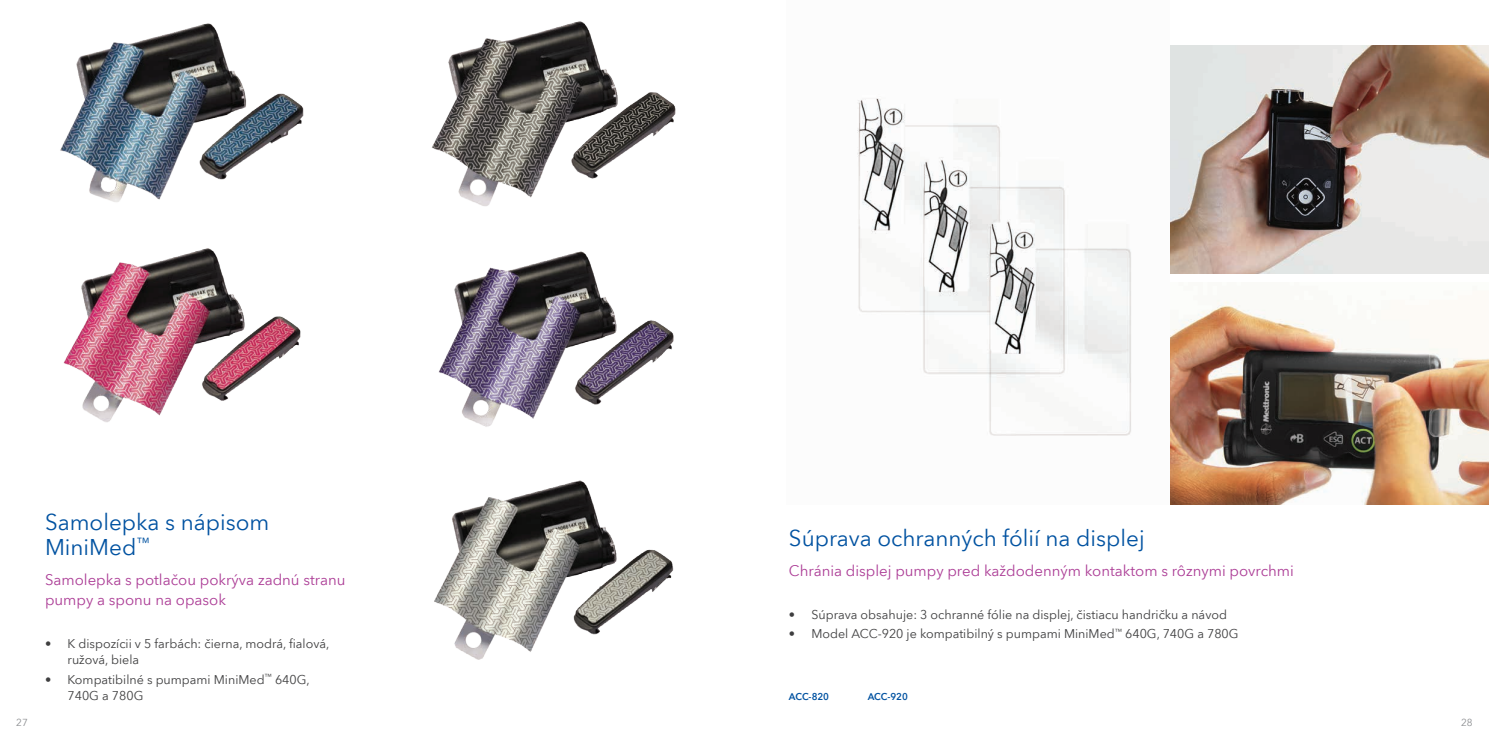
<style>
.page{position:relative;width:1489px;height:745px;background:#fff}
.page>*{position:absolute;margin:0;border:0;box-sizing:border-box;transform-origin:0 0}
.t1{font:22.5px/24.8px "Avenir Next World";color:#0152a1}
.t2{font:15px/19.5px "Avenir Next World";color:#ac3d96}
.t3{font:12.5px/16.2px "Avenir Next World";color:#3e3e3f}
.t4{font:10px "Avenir Next World";color:#8a8c8f}
.t5{font:600 9.5px "Avenir Next World";letter-spacing:-.005em;color:#0152a1}
</style>
<div class="page">
<img style="left:60px;top:23px;width:244px;height:399px">
<img style="left:432px;top:21px;width:244px;height:639px">
<img style="left:1170px;top:45px;width:319px;height:228px">
<img style="left:1170px;top:300px;width:319px;height:204px">
<img style="left:857px;top:98px;width:274px;height:338px">
<h1 class="t1" style="left:45px;top:510px;width:226px">Samolepka s nápisom<br>MiniMed<sup>™</sup></h1>
<p class="t2" style="left:45px;top:570px;width:302px">Samolepka s potlačou pokrýva zadnú stranu pumpy a sponu na opasok</p>
<p class="t3" style="left:68px;top:635px;width:263px;text-indent:-22px">• K dispozícii v 5 farbách: čierna, modrá, fialová, ružová, biela</p>
<p class="t3" style="left:68px;top:671px;width:244px;text-indent:-22px">• Kompatibilné s pumpami MiniMed<sup>™</sup> 640G,<br>740G a 780G</p>
<h1 class="t1" style="left:789px;top:525px;width:357px">Súprava ochranných fólií na displej</h1>
<p class="t2" style="left:789px;top:560px;width:506px">Chránia displej pumpy pred každodenným kontaktom s rôznymi povrchmi</p>
<p class="t3" style="left:789px;top:606px;width:439px">• Súprava obsahuje: 3 ochranné fólie na displej, čistiacu handričku a návod</p>
<p class="t3" style="left:789px;top:626px;width:451px">• Model ACC-920 je kompatibilný s pumpami MiniMed<sup>™</sup> 640G, 740G a 780G</p>
<p class="t5" style="left:789px;top:690px;width:42px">ACC-820</p>
<p class="t5" style="left:868px;top:690px;width:42px">ACC-920</p>
<p class="t4" style="left:16px;top:714px;width:13px">27</p>
<p class="t4" style="left:1461px;top:714px;width:13px">28</p>
</div>
